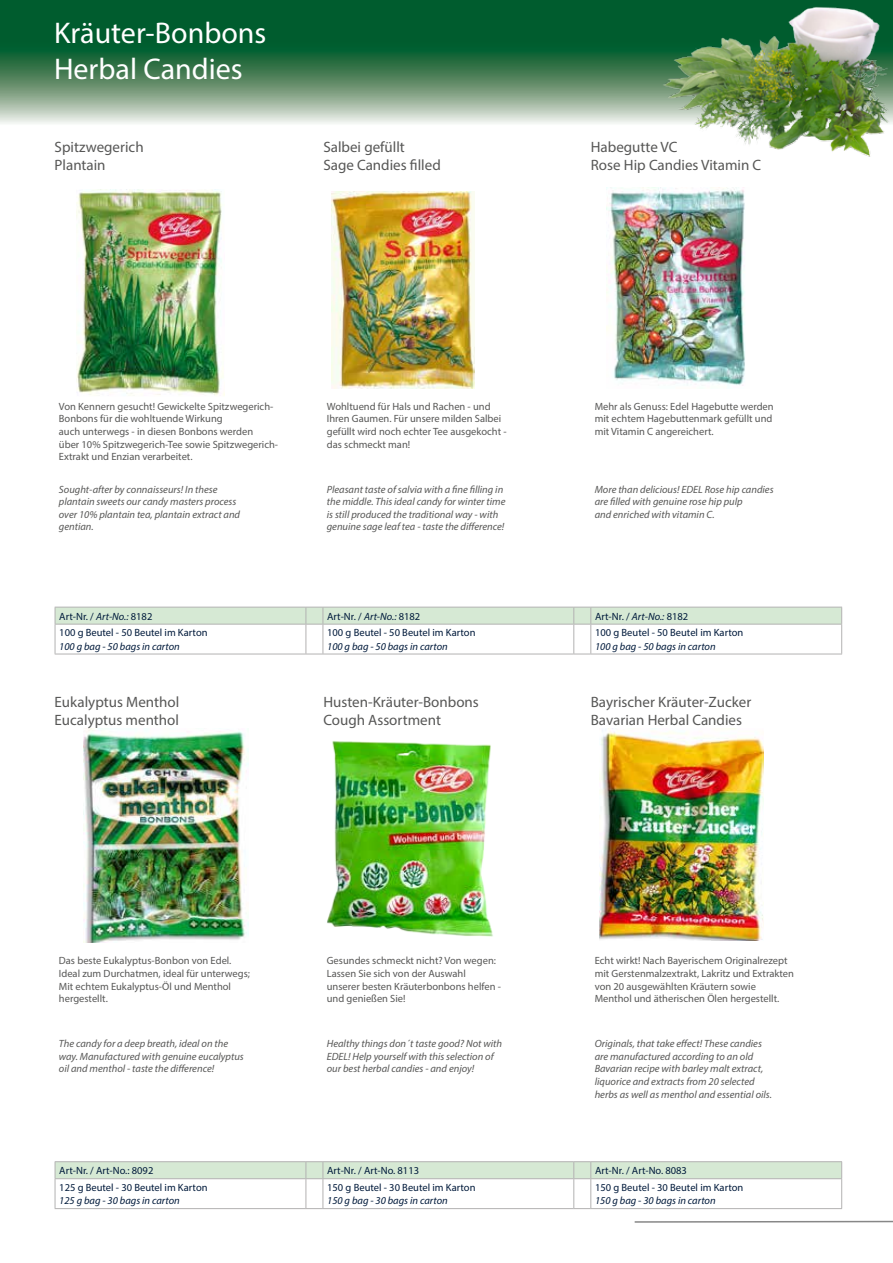
<style>
.page{position:relative;width:893px;height:1263px;background:#fff}
.page>*{position:absolute;margin:0;border:0;box-sizing:border-box;transform-origin:0 0}
.t1{font:30px/36px "Myriad Pro";color:#fff}
.t2{font:15px/18px "Myriad Pro";color:#575756}
.t3{font:10.5px/12.6px "Myriad Pro";color:#575756}
.t4{font:italic 10.5px/12.6px "Myriad Pro";color:#575756}
.t5{font:10.5px "Myriad Pro";color:#001a3b}
.t6{font:italic 10.5px "Myriad Pro";color:#001a3b}
.s1{font-style:italic}
</style>
<div class="page">
<hr style="left:635px;top:1221px;width:258px;height:2px;background:#878787">
<svg style="left:0;top:0;width:635px;height:124px;background:#44825d"></svg>
<img style="left:0;top:6px;width:11px;height:118px">
<hr style="left:55px;top:654px;width:251px;height:1px;background:#b3b2b2">
<svg style="left:306px;top:654px;width:17px;height:1px"></svg>
<hr style="left:323px;top:654px;width:251px;height:1px;background:#b3b2b2">
<svg style="left:574px;top:654px;width:17px;height:1px"></svg>
<hr style="left:591px;top:654px;width:251px;height:1px;background:#b3b2b2">
<svg style="left:55px;top:607px;width:787px;height:18px;background:#d3e4d1"></svg>
<hr style="left:55px;top:624px;width:1px;height:30px;background:#b3b2b2">
<hr style="left:306px;top:624px;width:1px;height:30px;background:#b3b2b2">
<hr style="left:323px;top:624px;width:1px;height:30px;background:#b3b2b2">
<hr style="left:573px;top:624px;width:1px;height:30px;background:#b3b2b2">
<hr style="left:590px;top:624px;width:1px;height:30px;background:#b3b2b2">
<hr style="left:841px;top:624px;width:1px;height:30px;background:#b3b2b2">
<img style="left:77px;top:189px;width:147px;height:207px">
<img style="left:332px;top:191px;width:142px;height:198px">
<img style="left:606px;top:187px;width:139px;height:200px">
<svg style="left:55px;top:1161px;width:787px;height:48px"></svg>
<img style="left:84px;top:729px;width:165px;height:213px">
<img style="left:327px;top:741px;width:166px;height:196px">
<img style="left:599px;top:729px;width:165px;height:211px">
<img style="left:635px;top:0;width:258px;height:157px">
<h1 class="t1" style="left:54px;top:15px;width:214px">Kräuter-Bonbons<br>Herbal Candies</h1>
<h2 class="t2" style="left:55px;top:138px;width:91px">Spitzwegerich<br>Plantain</h2>
<h2 class="t2" style="left:323px;top:138px;width:119px">Salbei gefüllt<br>Sage Candies filled</h2>
<h2 class="t2" style="left:591px;top:138px;width:172px">Habegutte VC<br>Rose Hip Candies Vitamin C</h2>
<p class="t3" style="left:59px;top:400px;width:221px">Von Kennern gesucht! Gewickelte Spitzwegerich-Bonbons für die wohltuende Wirkung<br>auch unterwegs - in diesen Bonbons werden<br>über 10% Spitzwegerich-Tee sowie Spitzwegerich-Extrakt und Enzian verarbeitet.</p>
<p class="t3" style="left:327px;top:400px;width:181px">Wohltuend für Hals und Rachen - und Ihren Gaumen. Für unsere milden Salbei gefüllt wird noch echter Tee ausgekocht - das schmeckt man!</p>
<p class="t3" style="left:595px;top:400px;width:181px">Mehr als Genuss: Edel Hagebutte werden mit echtem Hagebuttenmark gefüllt und mit Vitamin C angereichert.</p>
<p class="t4" style="left:59px;top:483px;width:183px">Sought-after by connaisseurs! In these plantain sweets our candy masters process over 10% plantain tea, plantain extract and gentian.</p>
<p class="t4" style="left:327px;top:483px;width:180px">Pleasant taste of salvia with a fine filling in the middle. This ideal candy for winter time is still produced the traditional way - with genuine sage leaf tea - taste the difference!</p>
<p class="t4" style="left:595px;top:483px;width:180px">More than delicious! EDEL Rose hip candies are filled with genuine rose hip pulp<br>and enriched with vitamin C.</p>
<p class="t5" style="left:59px;top:609px;width:95px">Art-Nr. / <span class="s1">Art-No.:</span> 8182</p>
<p class="t5" style="left:327px;top:609px;width:95px">Art-Nr. / <span class="s1">Art-No.:</span> 8182</p>
<p class="t5" style="left:595px;top:609px;width:95px">Art-Nr. / <span class="s1">Art-No.:</span> 8182</p>
<p class="t5" style="left:59px;top:626px;width:150px">100 g Beutel - 50 Beutel im Karton</p>
<p class="t6" style="left:59px;top:640px;width:122px">100 g bag - 50 bags in carton</p>
<p class="t5" style="left:327px;top:626px;width:150px">100 g Beutel - 50 Beutel im Karton</p>
<p class="t6" style="left:327px;top:640px;width:122px">100 g bag - 50 bags in carton</p>
<p class="t5" style="left:595px;top:626px;width:150px">100 g Beutel - 50 Beutel im Karton</p>
<p class="t6" style="left:595px;top:640px;width:122px">100 g bag - 50 bags in carton</p>
<h2 class="t2" style="left:55px;top:693px;width:126px">Eukalyptus Menthol<br>Eucalyptus menthol</h2>
<h2 class="t2" style="left:323px;top:693px;width:157px">Husten-Kräuter-Bonbons<br>Cough Assortment</h2>
<h2 class="t2" style="left:591px;top:693px;width:162px">Bayrischer Kräuter-Zucker<br>Bavarian Herbal Candies</h2>
<p class="t3" style="left:59px;top:954px;width:193px">Das beste Eukalyptus-Bonbon von Edel.<br>Ideal zum Durchatmen, ideal für unterwegs; Mit echtem Eukalyptus-Öl und Menthol hergestellt.</p>
<p class="t3" style="left:327px;top:954px;width:176px">Gesundes schmeckt nicht? Von wegen:<br>Lassen Sie sich von der Auswahl unserer besten Kräuterbonbons helfen - und genießen Sie!</p>
<p class="t3" style="left:595px;top:954px;width:201px">Echt wirkt! Nach Bayerischem Originalrezept mit Gerstenmalzextrakt, Lakritz und Extrakten von 20 ausgewählten Kräutern sowie Menthol und ätherischen Ölen hergestellt.</p>
<p class="t4" style="left:59px;top:1037px;width:186px">The candy for a deep breath, ideal on the way. Manufactured with genuine eucalyptus oil and menthol - taste the difference!</p>
<p class="t4" style="left:327px;top:1037px;width:177px">Healthy things don´t taste good? Not with<br>EDEL! Help yourself with this selection of our best herbal candies - and enjoy!</p>
<p class="t4" style="left:595px;top:1037px;width:179px">Originals, that take effect! These candies are manufactured according to an old Bavarian recipe with barley malt extract, liquorice and extracts from 20 selected herbs as well as menthol and essential oils.</p>
<p class="t5" style="left:59px;top:1164px;width:96px">Art-Nr. / Art-No.: 8092</p>
<p class="t5" style="left:327px;top:1164px;width:93px">Art-Nr. / Art-No. 8113</p>
<p class="t5" style="left:595px;top:1164px;width:93px">Art-Nr. / Art-No. 8083</p>
<p class="t5" style="left:59px;top:1181px;width:150px">125 g Beutel - 30 Beutel im Karton</p>
<p class="t6" style="left:59px;top:1194px;width:122px">125 g bag - 30 bags in carton</p>
<p class="t5" style="left:327px;top:1181px;width:150px">150 g Beutel - 30 Beutel im Karton</p>
<p class="t6" style="left:327px;top:1194px;width:122px">150 g bag - 30 bags in carton</p>
<p class="t5" style="left:595px;top:1181px;width:150px">150 g Beutel - 30 Beutel im Karton</p>
<p class="t6" style="left:595px;top:1194px;width:122px">150 g bag - 30 bags in carton</p>
</div>
